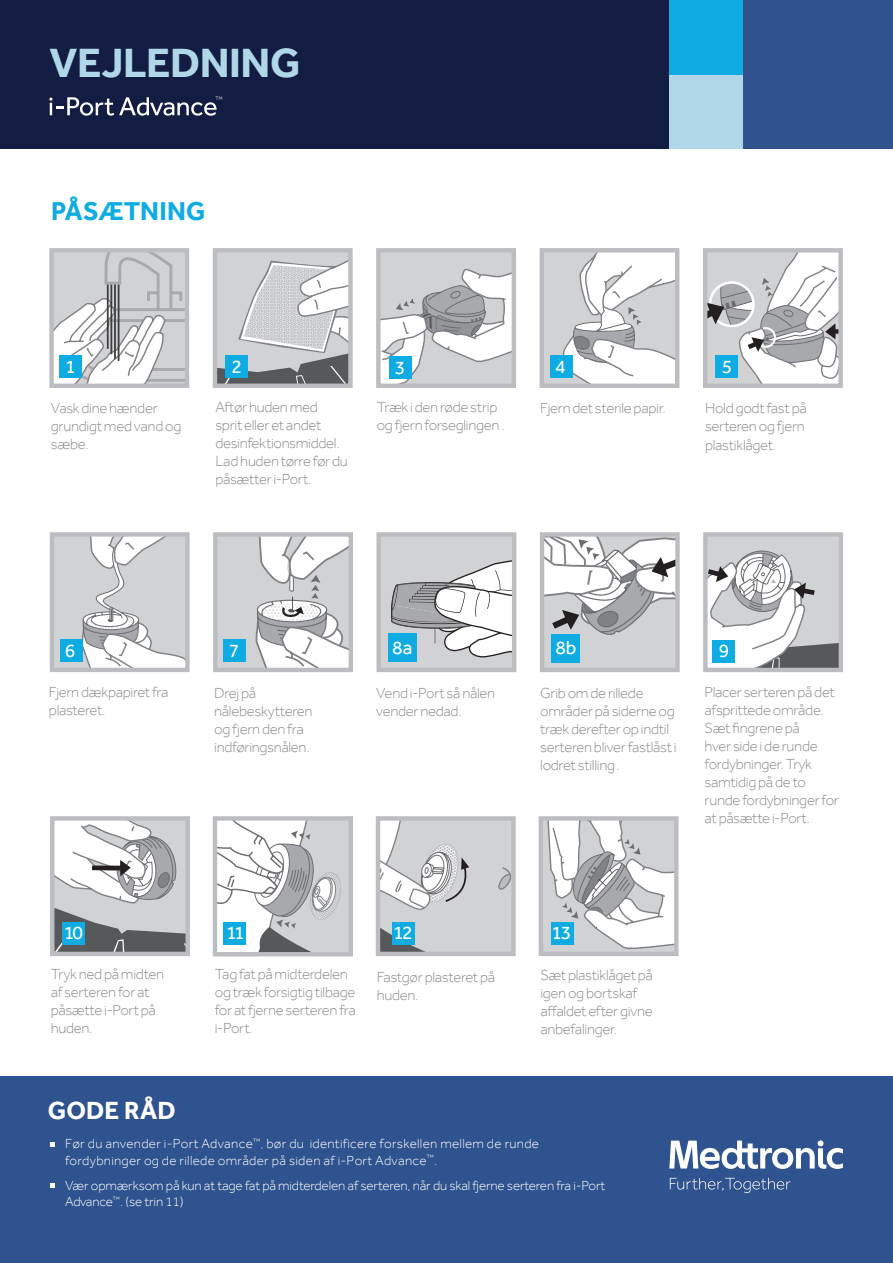
<style>
.page{position:relative;width:893px;height:1263px;background:#fff}
.page>*{position:absolute;margin:0;border:0;box-sizing:border-box;transform-origin:0 0}
.t1{font:700 42px "Effra";letter-spacing:-.01em;color:#afd7e8}
.headings{font:700 26.55px "Effra";color:#0face3}
.headings-2{font:700 25.5px "Effra";letter-spacing:.005em;color:#fff}
.t2{font:19.35px "Effra";letter-spacing:-.07em;color:#fff}
.step_text{font:300 15px/18px "Effra";letter-spacing:-.02em;color:#8a8c8f}
.t3{font:300 13.5px/16.5px "Effra";letter-spacing:.02em;color:#fff}
.t4{font:300 13.5px/16.5px "Effra";letter-spacing:-.01em;color:#fff}
.t5{font:300 8.1px "Effra";color:#fff}
.s1{font-size:12px}
</style>
<div class="page">
<div style="left:0;top:1076px;width:893px;height:187px;background:#2e538e"></div>
<svg style="left:50px;top:1142px;width:5px;height:5px"></svg>
<svg style="left:50px;top:1183px;width:5px;height:5px"></svg>
<svg style="left:54px;top:253px;width:130px;height:130px"></svg>
<div style="left:49px;top:248px;width:140px;height:140px;border:4px solid #bcbdc0"></div>
<div style="left:59px;top:356px;width:23px;height:22px;background:#0face3"></div>
<svg style="left:218px;top:253px;width:130px;height:130px;background:#c4c5c7"></svg>
<div style="left:213px;top:248px;width:140px;height:140px;border:4px solid #bcbdc0"></div>
<div style="left:225px;top:355px;width:23px;height:22px;background:#0face3"></div>
<svg style="left:381px;top:253px;width:130px;height:130px"></svg>
<div style="left:376px;top:248px;width:140px;height:140px;border:4px solid #bcbdc0"></div>
<div style="left:389px;top:356px;width:22px;height:23px;background:#0face3"></div>
<svg style="left:545px;top:253px;width:129px;height:130px"></svg>
<div style="left:540px;top:248px;width:139px;height:140px;border:4px solid #bcbdc0"></div>
<div style="left:550px;top:355px;width:22px;height:23px;background:#0face3"></div>
<svg style="left:708px;top:253px;width:130px;height:130px"></svg>
<div style="left:703px;top:248px;width:140px;height:140px;border:4px solid #bcbdc0"></div>
<div style="left:716px;top:355px;width:22px;height:23px;background:#0face3"></div>
<svg style="left:55px;top:537px;width:130px;height:130px"></svg>
<div style="left:50px;top:532px;width:140px;height:140px;border:4px solid #bcbdc0"></div>
<div style="left:60px;top:639px;width:23px;height:23px;background:#0face3"></div>
<svg style="left:218px;top:537px;width:130px;height:130px"></svg>
<div style="left:213px;top:532px;width:140px;height:140px;border:4px solid #bcbdc0"></div>
<div style="left:223px;top:640px;width:22px;height:22px;background:#0face3"></div>
<div style="left:379px;top:534px;width:135px;height:136px;background:#d1d2d4"></div>
<svg style="left:391px;top:560px;width:120px;height:102px"></svg>
<div style="left:376px;top:532px;width:140px;height:140px;border:4px solid #bcbdc0"></div>
<div style="left:388px;top:633px;width:28px;height:29px;background:#0face3"></div>
<svg style="left:545px;top:537px;width:130px;height:130px"></svg>
<div style="left:540px;top:532px;width:140px;height:140px;border:4px solid #bcbdc0"></div>
<div style="left:551px;top:634px;width:28px;height:29px;background:#0face3"></div>
<svg style="left:708px;top:537px;width:130px;height:130px"></svg>
<div style="left:703px;top:532px;width:140px;height:140px;border:4px solid #bcbdc0"></div>
<div style="left:713px;top:640px;width:22px;height:22px;background:#0face3"></div>
<svg style="left:55px;top:821px;width:130px;height:130px"></svg>
<div style="left:50px;top:816px;width:140px;height:140px;border:4px solid #bcbdc0"></div>
<div style="left:63px;top:922px;width:22px;height:22px;background:#0face3"></div>
<svg style="left:218px;top:821px;width:130px;height:130px"></svg>
<div style="left:213px;top:816px;width:140px;height:140px;border:4px solid #bcbdc0"></div>
<div style="left:224px;top:922px;width:22px;height:23px;background:#0face3"></div>
<div style="left:376px;top:816px;width:140px;height:140px;border:4px solid #bcbdc0"></div>
<svg style="left:378px;top:818px;width:135px;height:136px;background:#cdced0"></svg>
<div style="left:392px;top:922px;width:23px;height:22px;background:#0face3"></div>
<svg style="left:544px;top:821px;width:129px;height:130px"></svg>
<div style="left:539px;top:816px;width:139px;height:140px;border:4px solid #bcbdc0"></div>
<div style="left:551px;top:922px;width:22px;height:22px;background:#0face3"></div>
<div style="left:0;top:0;width:669px;height:149px;background:#131c42"></div>
<div style="left:669px;top:74px;width:75px;height:75px;background:#afd7e8"></div>
<div style="left:669px;top:0;width:75px;height:74px;background:#0face3"></div>
<div style="left:744px;top:0;width:149px;height:149px;background:#2e538e"></div>
<svg style="left:669px;top:1140px;width:174px;height:53px"></svg>
<svg style="left:50px;top:97px;width:167px;height:19px"></svg>
<p class="t1" style="left:50px;top:37px;width:252px">VEJLEDNING</p>
<p class="t5" style="left:215px;top:94px;width:9px">™</p>
<p class="headings" style="left:51px;top:194px;width:156px">PÅSÆTNING</p>
<p class="t2" style="left:65px;top:355px;width:12px">1</p>
<p class="t2" style="left:231px;top:355px;width:12px">2</p>
<p class="t2" style="left:395px;top:356px;width:12px">3</p>
<p class="t2" style="left:555px;top:355px;width:12px">4</p>
<p class="t2" style="left:722px;top:355px;width:12px">5</p>
<p class="step_text" style="left:51px;top:399px;width:132px">Vask dine hænder grundigt med vand og sæbe.</p>
<p class="step_text" style="left:215px;top:398px;width:134px">Aftør huden med sprit eller et andet desinfektionsmiddel.<br>Lad huden tørre før du påsætter i-Port.</p>
<p class="step_text" style="left:377px;top:398px;width:130px">Træk i den røde strip og fjern forseglingen .</p>
<p class="step_text" style="left:540px;top:399px;width:127px">Fjern det sterile papir.</p>
<p class="step_text" style="left:705px;top:399px;width:103px">Hold godt fast på</p>
<p class="step_text" style="left:705px;top:417px;width:101px">serteren og fjern</p>
<p class="step_text" style="left:705px;top:436px;width:73px">plastiklåget.</p>
<p class="t2" style="left:65px;top:639px;width:12px">6</p>
<p class="t2" style="left:229px;top:639px;width:12px">7</p>
<p class="t2" style="left:392px;top:636px;width:22px">8a</p>
<p class="t2" style="left:555px;top:637px;width:23px">8b</p>
<p class="t2" style="left:719px;top:639px;width:12px">9</p>
<p class="step_text" style="left:49px;top:682px;width:121px">Fjern dækpapiret fra plasteret.</p>
<p class="step_text" style="left:214px;top:683px;width:100px">Drej på nålebeskytteren og fjern den fra indføringsnålen.</p>
<p class="step_text" style="left:376px;top:683px;width:121px">Vend i-Port så nålen vender nedad.</p>
<p class="step_text" style="left:540px;top:683px;width:138px">Grib om de rillede områder på siderne og træk derefter op indtil serteren bliver fastlåst i lodret stilling .</p>
<p class="step_text" style="left:705px;top:683px;width:136px">Placer serteren på det afsprittede område.<br>Sæt fingrene på<br>hver side i de runde fordybninger. Tryk samtidig på de to runde fordybninger for at påsætte i-Port.</p>
<p class="t2" style="left:64px;top:921px;width:21px">10</p>
<p class="t2" style="left:226px;top:922px;width:20px">11</p>
<p class="t2" style="left:393px;top:921px;width:21px">12</p>
<p class="t2" style="left:551px;top:921px;width:21px">13</p>
<p class="step_text" style="left:51px;top:965px;width:115px">Tryk ned på midten af serteren for at påsætte i-Port på huden.</p>
<p class="step_text" style="left:215px;top:965px;width:143px">Tag fat på midterdelen og træk forsigtig tilbage for at fjerne serteren fra i-Port.</p>
<p class="step_text" style="left:377px;top:967px;width:120px">Fastgør plasteret på huden.</p>
<p class="step_text" style="left:540px;top:966px;width:114px">Sæt plastiklåget på igen og bortskaf affaldet efter givne anbefalinger.</p>
<p class="headings-2" style="left:48px;top:1095px;width:129px">GODE RÅD</p>
<p class="t3" style="left:65px;top:1135px;width:476px">Før du anvender i-Port Advance<sup>™</sup><span class="s1">,</span> bør du identificere forskellen mellem de runde fordybninger og de rillede områder på siden af i-Port Advance<sup>™</sup>.</p>
<p class="t4" style="left:65px;top:1177px;width:542px">Vær opmærksom på kun at tage fat på midterdelen af serteren, når du skal fjerne serteren fra i-Port<br>Advance<sup>™</sup>. (se trin 11)</p>
</div>
